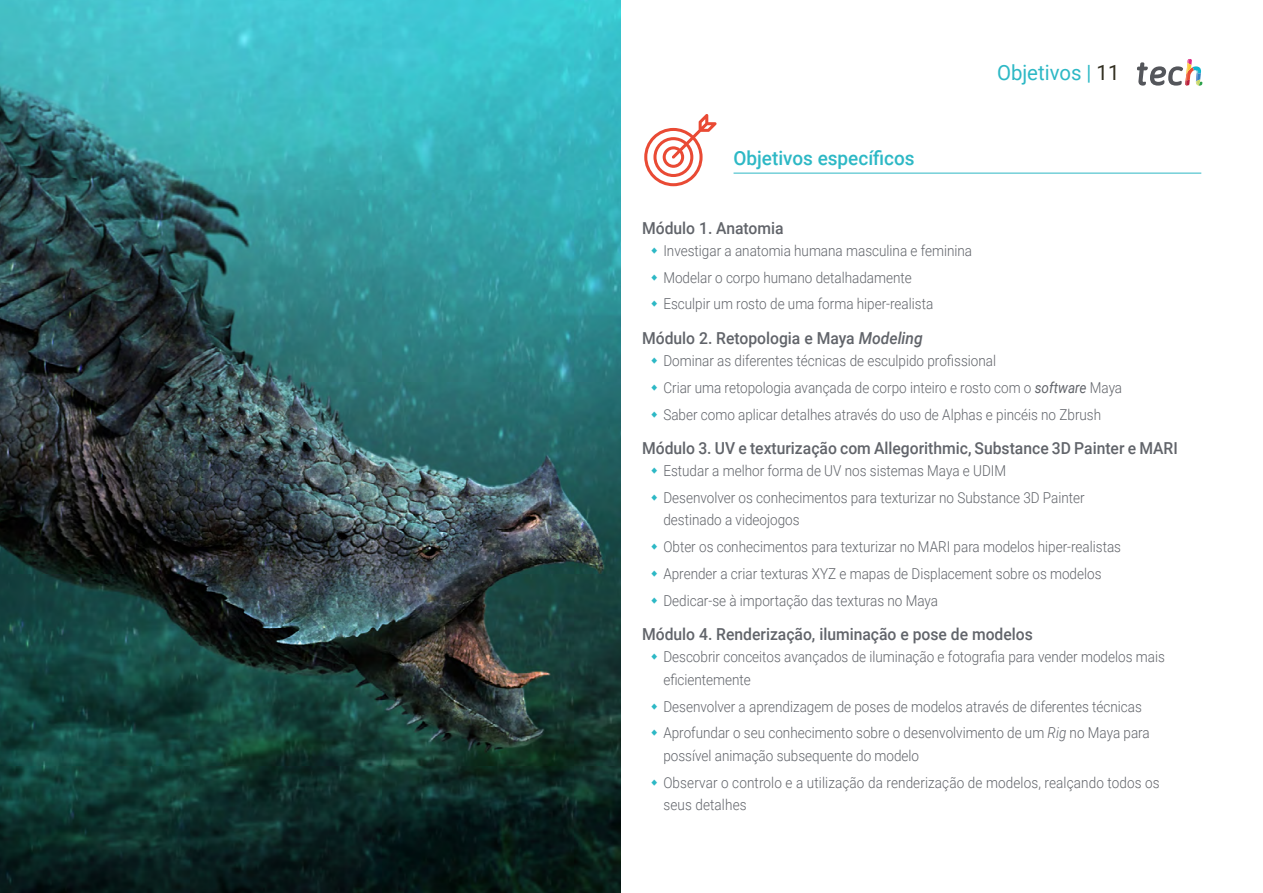
<style>
.page{position:relative;width:1263px;height:893px;background:#fff}
.page>*{position:absolute;margin:0;border:0;box-sizing:border-box;transform-origin:0 0}
.t1{font:21px "Roboto";color:#2db8c5}
.t2{font:500 19.5px "Roboto";color:#2db8c5}
.t3{font:500 16.5px "Roboto";color:#61646a;scale:.95 1}
.t4{font:300 15px/26.7px "Roboto";color:#61646a;scale:.9 1}
.s1{color:#312e20}
.s2{font-style:italic}
.s3{font-weight:400;font-style:italic}
</style>
<div class="page">
<svg style="left:1137px;top:59px;width:65px;height:27px"></svg>
<hr style="left:733px;top:173px;width:468px;height:1px;background:#2db8c5">
<svg style="left:644px;top:114px;width:73px;height:72px"></svg>
<img style="left:0;top:0;width:621px;height:893px">
<h2 class="t2" style="left:733px;top:144px;width:183px">Objetivos específicos</h2>
<h1 class="t1" style="left:997px;top:57px;width:124px">Objetivos | <span class="s1">11</span></h1>
<p class="t3" style="left:642px;top:216px;width:150px">Módulo 1. Anatomia</p>
<p class="t4" style="left:663px;top:237px;width:345px">Investigar a anatomia humana masculina e feminina<br>Modelar o corpo humano detalhadamente<br>Esculpir um rosto de uma forma hiper-realista</p>
<p class="t3" style="left:642px;top:326px;width:297px">Módulo 2. Retopologia e Maya <span class="s2">Modeling</span></p>
<p class="t4" style="left:663px;top:347px;width:511px">Dominar as diferentes técnicas de esculpido profissional<br>Criar uma retopologia avançada de corpo inteiro e rosto com o <span class="s3">software</span> Maya<br>Saber como aplicar detalhes através do uso de Alphas e pincéis no Zbrush</p>
<p class="t3" style="left:642px;top:436px;width:565px">Módulo 3. UV e texturização com Allegorithmic, Substance 3D Painter e MARI</p>
<p class="t4" style="left:663px;top:457px;width:470px">Estudar a melhor forma de UV nos sistemas Maya e UDIM<br>Desenvolver os conhecimentos para texturizar no Substance 3D Painter</p>
<p class="t4" style="left:663px;top:506px;width:510px">destinado a videojogos<br>Obter os conhecimentos para texturizar no MARI para modelos hiper-realistas Aprender a criar texturas XYZ e mapas de Displacement sobre os modelos Dedicar-se à importação das texturas no Maya</p>
<p class="t3" style="left:642px;top:622px;width:413px">Módulo 4. Renderização, iluminação e pose de modelos</p>
<p class="t4" style="left:663px;top:645px;width:559px;line-height:22.5px">Descobrir conceitos avançados de iluminação e fotografia para vender modelos mais eficientemente</p>
<p class="t4" style="left:663px;top:692px;width:542px">Desenvolver a aprendizagem de poses de modelos através de diferentes técnicas<br>Aprofundar o seu conhecimento sobre o desenvolvimento de um <span class="s2">Rig</span> no Maya para</p>
<p class="t4" style="left:663px;top:742px;width:553px">possível animação subsequente do modelo<br>Observar o controlo e a utilização da renderização de modelos, realçando todos os</p>
<p class="t4" style="left:663px;top:791px;width:94px">seus detalhes</p>
</div>
